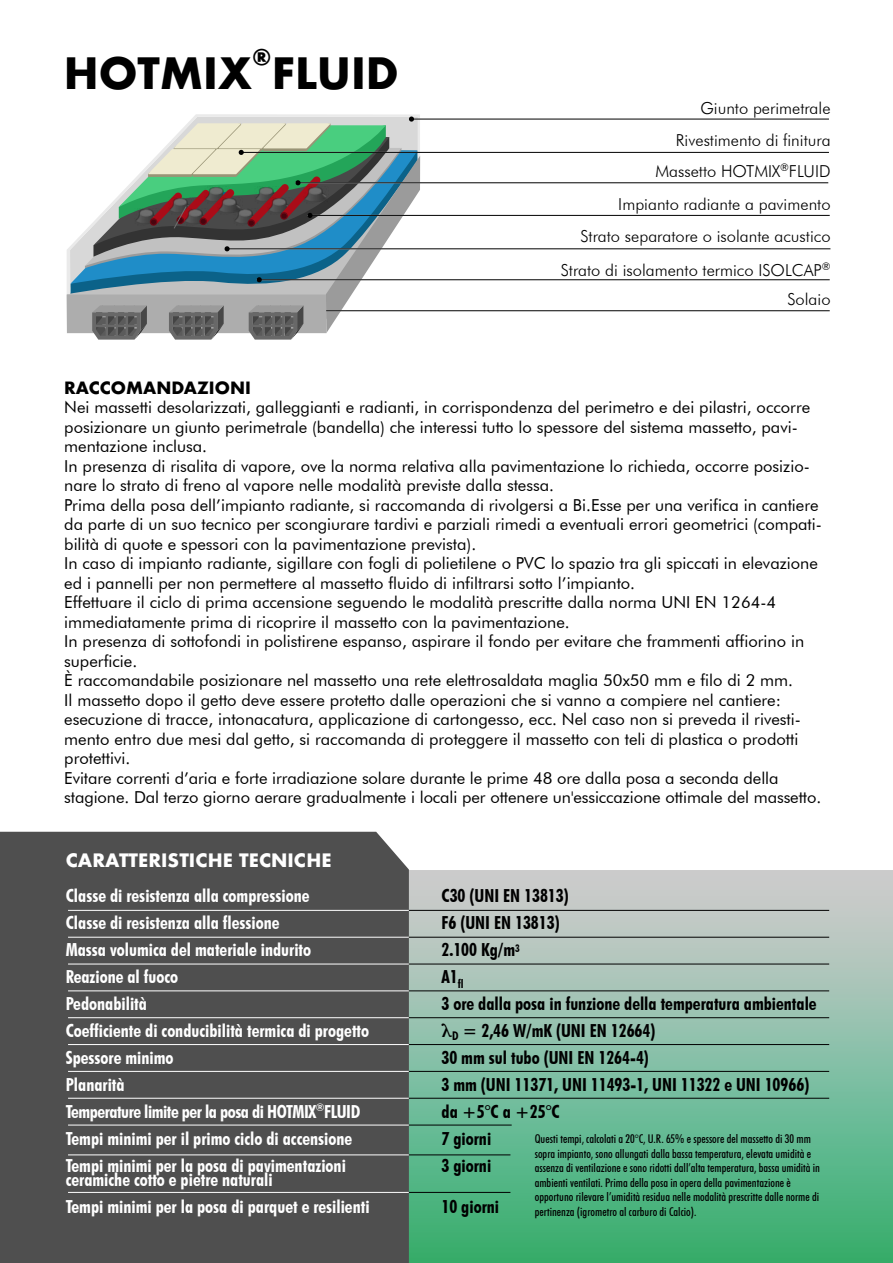
<style>
.page{position:relative;width:893px;height:1263px;background:#fff}
.page>*{position:absolute;margin:0;border:0;box-sizing:border-box;transform-origin:0 0}
.t1{font:700 42px "Futura";color:#000}
.t2{font:700 21px "Futura";color:#000}
.t3{font:700 condensed 18px/27px "Futura BT";color:#fff}
.t4{font:700 condensed 18px/27px "Futura BT";color:#000}
.t5{font:700 18px "Futura";color:#fff}
.t6{font:16.5px/19.5px "Futura BT";color:#000}
.t7{font:300 16.5px/31.5px "Futura BT";color:#000;text-align:right}
.t8{font:700 16.5px "Futura";color:#000}
.t9{font:500 condensed 12px/14.4px "Futura BT";color:#000}
.s1{font-family:"Charter";font-stretch:normal}
</style>
<div class="page">
<hr style="left:411px;top:119px;width:418px;height:1px;background:#000">
<hr style="left:241px;top:152px;width:588px;height:1px;background:#000">
<hr style="left:298px;top:182px;width:530px;height:1px;background:#000">
<hr style="left:310px;top:215px;width:520px;height:1px;background:#000">
<hr style="left:227px;top:248px;width:603px;height:1px;background:#000">
<hr style="left:259px;top:279px;width:571px;height:1px;background:#000">
<hr style="left:311px;top:310px;width:519px;height:1px;background:#000">
<svg style="left:66px;top:114px;width:354px;height:226px"></svg>
<div style="left:409px;top:869px;width:484px;height:394px;background:linear-gradient(to bottom,#d3ccd2,#33af71)"></div>
<div style="left:0;top:832px;width:409px;height:431px;background:#4f4f4f"></div>
<hr style="left:68px;top:910px;width:341px;height:1px;background:#fff">
<hr style="left:68px;top:937px;width:341px;height:1px;background:#fff">
<hr style="left:68px;top:964px;width:341px;height:1px;background:#fff">
<hr style="left:68px;top:990px;width:341px;height:1px;background:#fff">
<hr style="left:68px;top:1017px;width:341px;height:1px;background:#fff">
<hr style="left:68px;top:1044px;width:341px;height:1px;background:#fff">
<hr style="left:68px;top:1071px;width:341px;height:1px;background:#fff">
<hr style="left:68px;top:1098px;width:341px;height:1px;background:#fff">
<hr style="left:68px;top:1125px;width:341px;height:1px;background:#fff">
<hr style="left:68px;top:1155px;width:341px;height:1px;background:#fff">
<hr style="left:68px;top:1192px;width:341px;height:1px;background:#fff">
<hr style="left:409px;top:910px;width:420px;height:1px;background:#000">
<hr style="left:409px;top:937px;width:420px;height:1px;background:#000">
<hr style="left:409px;top:964px;width:420px;height:1px;background:#000">
<hr style="left:409px;top:990px;width:420px;height:1px;background:#000">
<hr style="left:409px;top:1017px;width:420px;height:1px;background:#000">
<hr style="left:409px;top:1044px;width:420px;height:1px;background:#000">
<hr style="left:409px;top:1071px;width:420px;height:1px;background:#000">
<hr style="left:409px;top:1098px;width:420px;height:1px;background:#000">
<hr style="left:409px;top:1125px;width:103px;height:1px;background:#000">
<hr style="left:409px;top:1155px;width:101px;height:1px;background:#000">
<hr style="left:409px;top:1192px;width:101px;height:1px;background:#000">
<h1 class="t1" style="left:64px;top:43px;width:190px">HOTMIX</h1>
<p class="t2" style="left:252px;top:42px;width:22px">®</p>
<h1 class="t1" style="left:272px;top:43px;width:128px">FLUID</h1>
<p class="t7" style="left:655px;top:93px;width:177px">Giunto perimetrale<br>Rivestimento di finitura<br>Massetto HOTMIX<sup>®</sup>FLUID</p>
<p class="t7" style="left:561px;top:188px;width:271px;line-height:32.7px">Impianto radiante a pavimento<br>Strato separatore o isolante acustico<br>Strato di isolamento termico ISOLCAP<sup>®</sup></p>
<p class="t7" style="left:787px;top:284px;width:45px">Solaio</p>
<p class="t8" style="left:64px;top:375px;width:188px">RACCOMANDAZIONI</p>
<p class="t6" style="left:64px;top:397px;width:759px">Nei massetti desolarizzati, galleggianti e radianti, in corrispondenza del perimetro e dei pilastri, occorre posizionare un giunto perimetrale (bandella) che interessi tutto lo spessore del sistema massetto, pavi&shy;mentazione inclusa.<br>In presenza di risalita di vapore, ove la norma relativa alla pavimentazione lo richieda, occorre posizio&shy;nare lo strato di freno al vapore nelle modalità previste dalla stessa.<br>Prima della posa dell’impianto radiante, si raccomanda di rivolgersi a Bi.Esse per una verifica in cantiere da parte di un suo tecnico per scongiurare tardivi e parziali rimedi a eventuali errori geometrici (compati&shy;bilità di quote e spessori con la pavimentazione prevista).<br>In caso di impianto radiante, sigillare con fogli di polietilene o PVC lo spazio tra gli spiccati in elevazione ed i pannelli per non permettere al massetto fluido di infiltrarsi sotto l’impianto.<br>Effettuare il ciclo di prima accensione seguendo le modalità prescritte dalla norma UNI EN 1264-4 immediatamente prima di ricoprire il massetto con la pavimentazione.<br>In presenza di sottofondi in polistirene espanso, aspirare il fondo per evitare che frammenti affiorino in superficie.<br>È raccomandabile posizionare nel massetto una rete elettrosaldata maglia 50x50 mm e filo di 2 mm.<br>Il massetto dopo il getto deve essere protetto dalle operazioni che si vanno a compiere nel cantiere: esecuzione di tracce, intonacatura, applicazione di cartongesso, ecc. Nel caso non si preveda il rivesti&shy;mento entro due mesi dal getto, si raccomanda di proteggere il massetto con teli di plastica o prodotti protettivi.<br>Evitare correnti d’aria e forte irradiazione solare durante le prime 48 ore dalla posa a seconda della stagione. Dal terzo giorno aerare gradualmente i locali per ottenere un'essiccazione ottimale del massetto.</p>
<p class="t5" style="left:66px;top:847px;width:268px">CARATTERISTICHE TECNICHE</p>
<p class="t3" style="left:66px;top:882px;width:305px">Classe di resistenza alla compressione<br>Classe di resistenza alla flessione<br>Massa volumica del materiale indurito<br>Reazione al fuoco<br>Pedonabilità<br>Coefficiente di conducibilità termica di progetto<br>Spessore minimo<br>Planarità<br>Temperature limite per la posa di HOTMIX<sup>®</sup>FLUID<br>Tempi minimi per il primo ciclo di accensione<br>Tempi minimi per la posa di pavimentazioni</p>
<p class="t3" style="left:66px;top:1166px;width:305px">ceramiche cotto e pietre naturali<br>Tempi minimi per la posa di parquet e resilienti</p>
<p class="t4" style="left:441px;top:882px;width:377px">C30 (UNI EN 13813)<br>F6 (UNI EN 13813)<br>2.100 Kg/m<sup>3<br></sup>A1<sub>fl<br></sub>3 ore dalla posa in funzione della temperatura ambientale <span class="s1">λ</span><sub>D</sub> = 2,46 W/mK (UNI EN 12664)<br>30 mm sul tubo (UNI EN 1264-4)<br>3 mm (UNI 11371, UNI 11493-1, UNI 11322 e UNI 10966) da +5°C a +25°C<br>7 giorni<br>3 giorni</p>
<p class="t4" style="left:441px;top:1193px;width:59px">10 giorni</p>
<p class="t9" style="left:535px;top:1132px;width:287px">Questi tempi, calcolati a 20°C, U.R. 65% e spessore del massetto di 30 mm sopra impianto, sono allungati dalla bassa temperatura, elevata umidità e assenza di ventilazione e sono ridotti dall’alta temperatura, bassa umidità in ambienti ventilati. Prima della posa in opera della pavimentazione è opportuno rilevare l’umidità residua nelle modalità prescritte dalle norme di pertinenza (igrometro al carburo di Calcio).</p>
</div>
